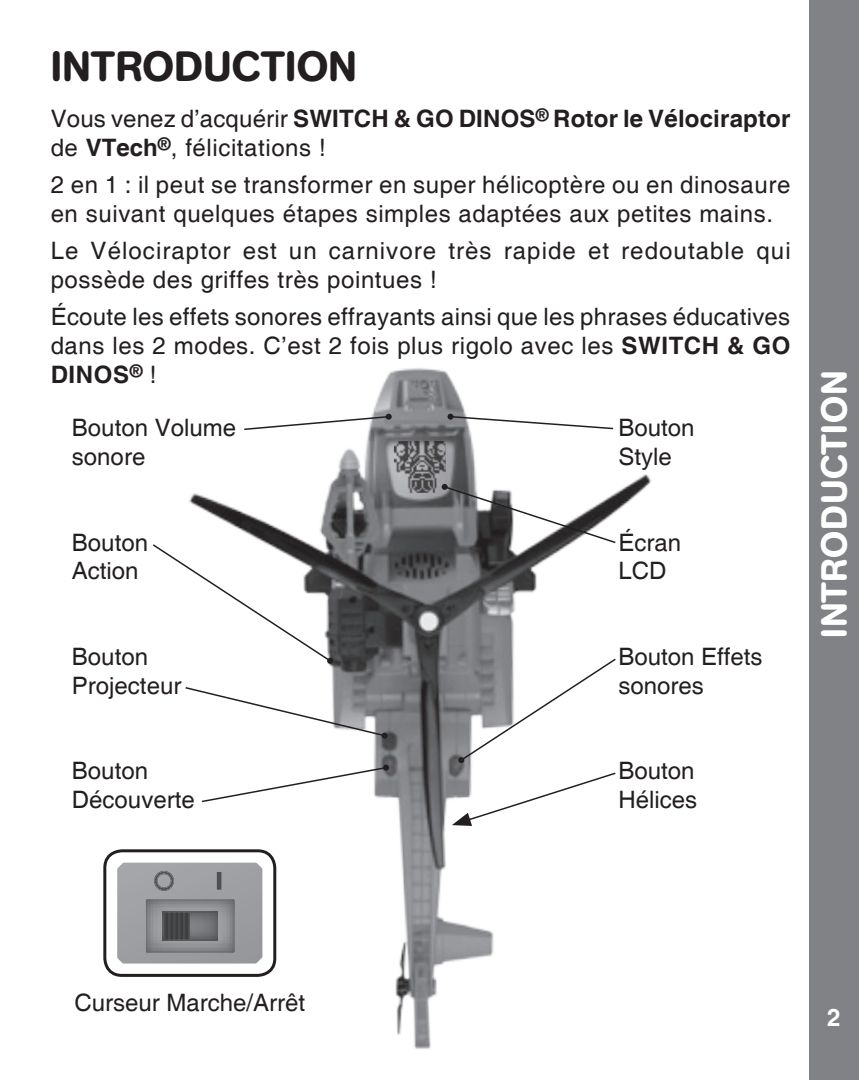
<style>
.page{position:relative;width:859px;height:1080px;background:#fff}
.page>*{position:absolute;margin:0;border:0;box-sizing:border-box;transform-origin:0 0}
.Headline{font:500 42px "AG Book Rounded";color:#231f20}
.Body_text{font:500 36px "AG Book Rounded";letter-spacing:.02em;color:#fff}
.Headline-2{font:24px/28.8px "Helvetica";letter-spacing:.025em;color:#231f20}
.Headline-3{font:24px/28.8px "Helvetica";color:#231f20}
.Headline-4{font:24px/28.8px "Helvetica";letter-spacing:.045em;color:#231f20}
.Headline-5{font:700 24px/28.8px "Helvetica";letter-spacing:.01em;color:#231f20}
.Body_text_hang{font:700 24px "Helvetica";color:#fff}
.s1{font-weight:400}
.s2{font-weight:700}
</style>
<div class="page">
<div style="left:809px;top:0;width:50px;height:1080px;background:#808285"></div>
<img style="left:172px;top:368px;width:479px;height:681px">
<img style="left:393px;top:440px;width:53px;height:53px">
<svg style="left:452px;top:771px;width:165px;height:55px"></svg>
<div style="left:103px;top:849px;width:173px;height:128px;border:3px solid #231f20;border-radius:17px"></div>
<svg style="left:117px;top:863px;width:145px;height:101px;background:#97999c"></svg>
<img style="left:163px;top:912px;width:55px;height:28px">
<div style="left:164px;top:913px;width:26px;height:26px;background:#4b4c4d"></div>
<hr style="left:166px;top:913px;width:2px;height:26px;background:#3e3e3f">
<hr style="left:171px;top:913px;width:2px;height:26px;background:#3e3e3f">
<hr style="left:175px;top:913px;width:3px;height:26px;background:#3e3e3f">
<hr style="left:180px;top:913px;width:3px;height:26px;background:#3e3e3f">
<hr style="left:185px;top:913px;width:3px;height:26px;background:#3e3e3f">
<svg style="left:243px;top:414px;width:149px;height:17px"></svg>
<svg style="left:200px;top:765px;width:189px;height:38px"></svg>
<svg style="left:184px;top:686px;width:204px;height:53px"></svg>
<svg style="left:153px;top:543px;width:180px;height:121px"></svg>
<svg style="left:447px;top:414px;width:168px;height:16px"></svg>
<svg style="left:442px;top:484px;width:175px;height:60px"></svg>
<svg style="left:458px;top:657px;width:159px;height:106px"></svg>
<p class="Headline" style="left:51px;top:42px;width:308px">INTRODUCTION</p>
<p class="Headline-5" style="left:51px;top:105px;width:741px"><span class="s1">Vous venez d’acquérir</span> SWITCH &amp; GO DINOS<sup>®</sup> Rotor le Vélociraptor <span class="s1">de</span> VTech<sup>®</sup><span class="s1">, félicitations !</span></p>
<p class="Headline-2" style="left:51px;top:171px;width:741px">2 en 1 : il peut se transformer en super hélicoptère ou en dinosaure en suivant quelques étapes simples adaptées aux petites mains.</p>
<p class="Headline-4" style="left:51px;top:237px;width:741px">Le Vélociraptor est un carnivore très rapide et redoutable qui possède des griffes très pointues !</p>
<p class="Headline-2" style="left:51px;top:303px;width:741px;text-align:justify">Écoute les effets sonores effrayants ainsi que les phrases éducatives dans les 2 modes. C’est 2 fois plus rigolo avec les <span class="s2">SWITCH &amp; GO DINOS</span><sup>®</sup> !</p>
<p class="Headline-3" style="left:72px;top:414px;width:166px">Bouton Volume sonore</p>
<p class="Headline-3" style="left:72px;top:529px;width:78px">Bouton<br>Action</p>
<p class="Headline-3" style="left:72px;top:643px;width:111px">Bouton<br>Projecteur</p>
<p class="Headline-3" style="left:72px;top:757px;width:124px">Bouton<br>Découverte</p>
<p class="Headline-3" style="left:618px;top:414px;width:78px">Bouton<br>Style</p>
<p class="Headline-3" style="left:618px;top:529px;width:64px">Écran<br>LCD</p>
<p class="Headline-3" style="left:618px;top:643px;width:146px">Bouton Effets sonores</p>
<p class="Headline-3" style="left:618px;top:757px;width:80px">Bouton<br>Hélices</p>
<p class="Body_text" style="left:813px;top:638px;width:269px;rotate:-90deg">INTRODUCTION</p>
<p class="Headline-3" style="left:74px;top:989px;width:232px">Curseur Marche/Arrêt</p>
<p class="Body_text_hang" style="left:827px;top:1003px;width:15px">2</p>
</div>
